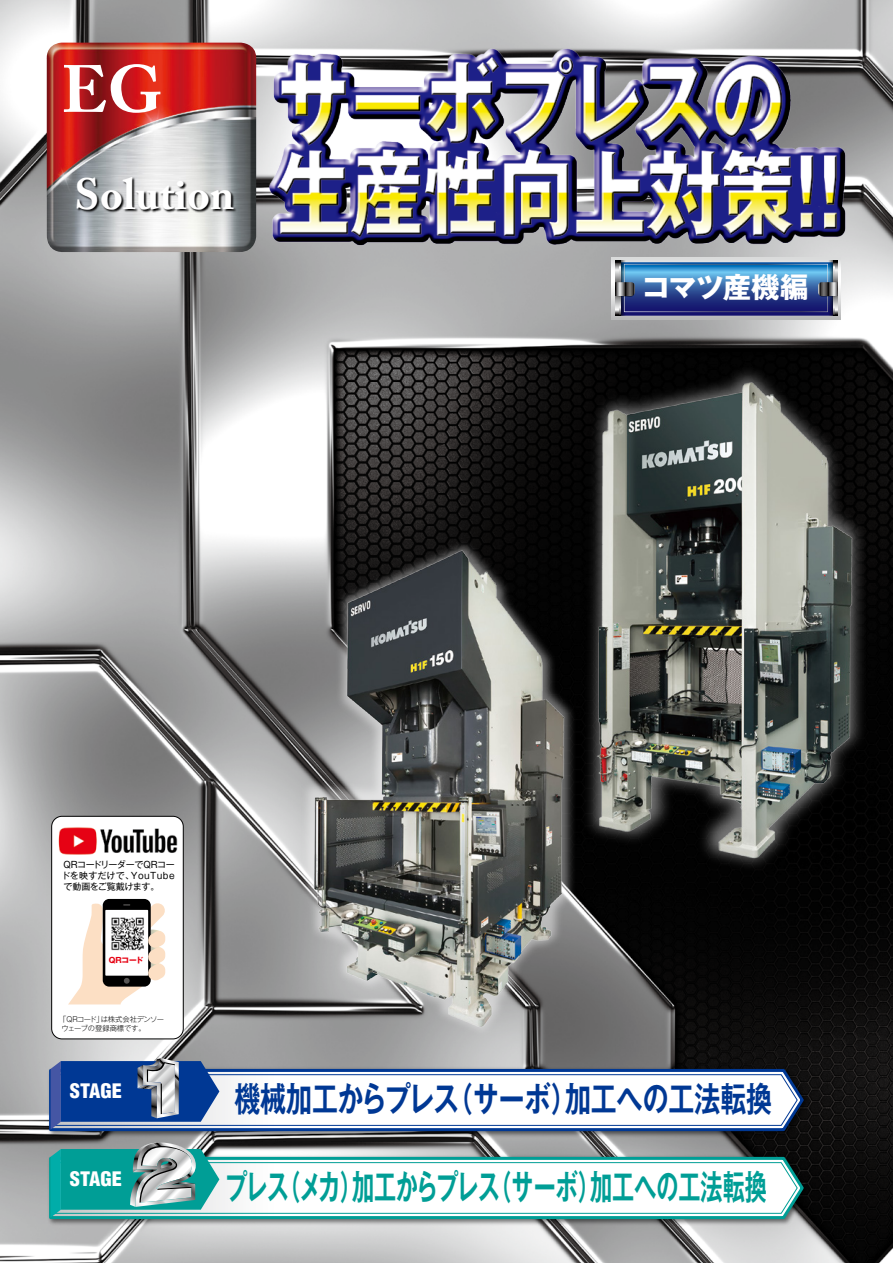
<style>
.page{position:relative;width:893px;height:1263px;background:#fff}
.page>*{position:absolute;margin:0;border:0;box-sizing:border-box;transform-origin:0 0}
.t1{font:700 66px "Adobe Caslon Pro";color:#fff}
.t2{font:700 43.5px "Adobe Caslon Pro";color:#fff}
.t3{font:700 34.5px "Gothic MB101 Pro De";color:#009e96;scale:.64 1}
.t4{font:700 34.5px "Gothic MB101 Pro De";color:#003894;scale:.75 1}
.t5{font:700 28.35px "Gothic MB101 Pro";letter-spacing:-.035em;color:#fff}
.t6{font:900 condensed 19.5px "Helvetica";letter-spacing:-.005em;color:#fff;scale:1.05 1}
.t7{font:9px/10.9px "Gothic MB101 Pro";letter-spacing:-.01em;color:#000;text-align:justify}
.t8{font:700 7.65px "Gothic MB101 Pro";letter-spacing:-.03em;color:#e60012}
.t9{font:300 7.35px/8.7px "Gothic MB101 Pro";letter-spacing:-.025em;color:#000}
</style>
<div class="page">
<img style="left:1px;top:0;width:892px;height:1263px">
<img style="left:0;top:0;width:1px;height:1263px">
<img style="left:542px;top:324px;width:351px;height:590px">
<img style="left:254px;top:493px;width:368px;height:565px">
<img style="left:269px;top:49px;width:581px;height:207px">
<img style="left:573px;top:368px;width:297px;height:497px">
<img style="left:295px;top:542px;width:290px;height:497px">
<svg style="left:612px;top:258px;width:228px;height:61px"></svg>
<div style="left:615px;top:262px;width:223px;height:54px;background:linear-gradient(to right,#201d72,#18156a)"></div>
<svg style="left:828px;top:261px;width:5px;height:55px"></svg>
<svg style="left:834px;top:261px;width:4px;height:55px"></svg>
<svg style="left:620px;top:261px;width:5px;height:55px"></svg>
<svg style="left:615px;top:261px;width:4px;height:55px"></svg>
<svg style="left:615px;top:264px;width:223px;height:48px"></svg>
<img style="left:46px;top:43px;width:210px;height:209px">
<img style="left:74px;top:171px;width:165px;height:72px">
<img style="left:45px;top:1153px;width:767px;height:74px">
<svg style="left:48px;top:1155px;width:758px;height:67px"></svg>
<svg style="left:51px;top:1142px;width:751px;height:75px"></svg>
<img style="left:45px;top:1065px;width:767px;height:74px">
<svg style="left:48px;top:1067px;width:758px;height:67px"></svg>
<svg style="left:51px;top:1058px;width:751px;height:71px"></svg>
<div style="left:52px;top:816px;width:131px;height:223px;background:#fff;border-radius:10px"></div>
<div style="left:52px;top:816px;width:131px;height:223px;border:1px solid #000;border-radius:10px"></div>
<div style="left:103px;top:899px;width:48px;height:87px;background:#000;border-radius:6px"></div>
<svg style="left:68px;top:902px;width:98px;height:102px"></svg>
<img style="left:58px;top:827px;width:120px;height:28px">
<img style="left:107px;top:913px;width:40px;height:40px">
<h1 class="t1" style="left:61px;top:50px;width:103px">EG</h1>
<h2 class="t2" style="left:75px;top:168px;width:161px">Solution</h2>
<p class="t7" style="left:62px;top:858px;width:115px">QRコードリーダーでQRコードを映すだけで、YouTubeで動画をご覧戴けます。</p>
<p class="t8" style="left:109px;top:954px;width:36px">QRコード</p>
<p class="t9" style="left:62px;top:1014px;width:104px;text-indent:-2px">「QRコード」は株式会社デンソーウェーブの登録商標です。</p>
<h3 class="t5" style="left:642px;top:264px;width:168px">コマツ産機編</h3>
<h3 class="t6" style="left:70px;top:1079px;width:51px">STAGE</h3>
<h3 class="t4" style="left:234px;top:1070px;width:718px">機械加工からプレス（サーボ）加工への工法転換</h3>
<h3 class="t6" style="left:70px;top:1167px;width:51px">STAGE</h3>
<h3 class="t3" style="left:226px;top:1158px;width:847px">プレス（メカ）加工からプレス（サーボ）加工への工法転換</h3>
</div>
